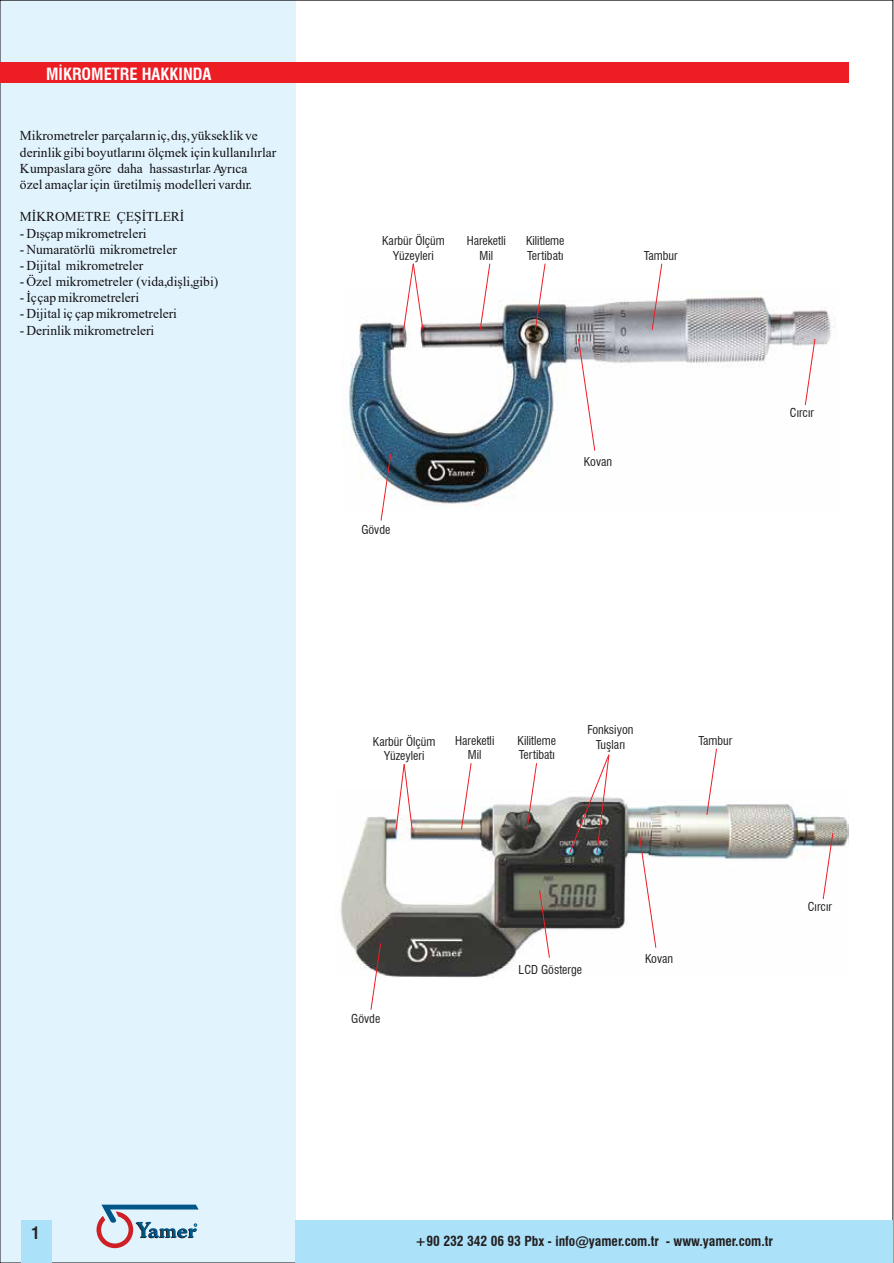
<style>
.page{position:relative;width:894px;height:1263px;background:#fff}
.page>*{position:absolute;margin:0;border:0;box-sizing:border-box;transform-origin:0 0}
.t1{font:700 condensed 16.5px "Swiss 721 BT";color:#fff}
.t2{font:700 condensed 16.5px "Swiss 721 BT";color:#231f20}
.t3{font:13.5px/16.2px "Times New Roman";color:#120f14}
.t4{font:700 condensed 13.5px "Swiss 721 BT";color:#231f20}
.t5{font:condensed 12px/14.4px "Swiss 721 BT";color:#231f20;text-align:center}
</style>
<div class="page">
<div style="left:0;top:0;width:295px;height:1263px;background:#e1f4fd"></div>
<div style="left:0;top:63px;width:849px;height:20px;background:#ed1d24"></div>
<div style="left:295px;top:1220px;width:598px;height:43px;background:#ace1fa"></div>
<svg style="left:97px;top:1205px;width:102px;height:43px"></svg>
<img style="left:345px;top:296px;width:490px;height:210px">
<svg style="left:403px;top:263px;width:21px;height:68px"></svg>
<svg style="left:479px;top:263px;width:12px;height:68px"></svg>
<svg style="left:534px;top:263px;width:12px;height:68px"></svg>
<svg style="left:651px;top:263px;width:12px;height:68px"></svg>
<svg style="left:804px;top:338px;width:12px;height:68px"></svg>
<svg style="left:578px;top:338px;width:18px;height:114px"></svg>
<svg style="left:380px;top:454px;width:12px;height:67px"></svg>
<img style="left:340px;top:796px;width:509px;height:182px">
<svg style="left:395px;top:764px;width:18px;height:67px"></svg>
<svg style="left:461px;top:763px;width:11px;height:67px"></svg>
<svg style="left:526px;top:763px;width:12px;height:67px"></svg>
<svg style="left:706px;top:748px;width:11px;height:68px"></svg>
<svg style="left:822px;top:832px;width:12px;height:68px"></svg>
<svg style="left:639px;top:835px;width:18px;height:114px"></svg>
<svg style="left:370px;top:943px;width:12px;height:67px"></svg>
<svg style="left:539px;top:890px;width:11px;height:69px"></svg>
<svg style="left:569px;top:754px;width:41px;height:100px"></svg>
<div style="left:21px;top:1220px;width:31px;height:43px;background:#ace1fa"></div>
<p class="t1" style="left:46px;top:65px;width:167px">MİKROMETRE HAKKINDA</p>
<p class="t3" style="left:20px;top:127px;width:258px">Mikrometreler parçaların iç, dış, yükseklik ve derinlik gibi boyutlarını ölçmek için kullanılırlar</p>
<p class="t3" style="left:20px;top:144px;width:234px;text-indent:226px">.<br>Kumpaslara göre daha hassastırlar. Ayrıca özel amaçlar için üretilmiş modelleri vardır.</p>
<p class="t3" style="left:20px;top:224px;width:128px">- Dış çap mikrometreleri</p>
<p class="t3" style="left:20px;top:273px;width:200px">- Özel mikrometreler (vida, dişli, gibi)</p>
<p class="t3" style="left:20px;top:208px;width:166px">MİKROMETRE ÇEŞİTLERİ</p>
<p class="t3" style="left:20px;top:257px;width:125px">- Dijital mikrometreler</p>
<p class="t3" style="left:20px;top:305px;width:159px">- Dijital iç çap mikrometreleri</p>
<p class="t3" style="left:20px;top:241px;width:158px">- Numaratörlü mikrometreler</p>
<p class="t3" style="left:20px;top:289px;width:121px">- İç çap mikrometreleri</p>
<p class="t3" style="left:20px;top:322px;width:136px">- Derinlik mikrometreleri</p>
<p class="t5" style="left:382px;top:234px;width:64px">Karbür Ölçüm<br>Yüzeyleri</p>
<p class="t5" style="left:467px;top:234px;width:41px">Hareketli<br>Mil</p>
<p class="t5" style="left:526px;top:234px;width:40px;text-align:left">Kilitleme<br>Tertibatı</p>
<p class="t5" style="left:644px;top:248px;width:35px">Tambur</p>
<p class="t5" style="left:361px;top:522px;width:31px">Gövde</p>
<p class="t5" style="left:584px;top:455px;width:30px">Kovan</p>
<p class="t5" style="left:790px;top:406px;width:26px">Cırcır</p>
<p class="t5" style="left:588px;top:723px;width:47px">Fonksiyon<br>Tuşları</p>
<p class="t5" style="left:373px;top:734px;width:64px">Karbür Ölçüm<br>Yüzeyleri</p>
<p class="t5" style="left:455px;top:733px;width:41px">Hareketli<br>Mil</p>
<p class="t5" style="left:518px;top:733px;width:40px;text-align:left">Kilitleme<br>Tertibatı</p>
<p class="t5" style="left:699px;top:733px;width:35px">Tambur</p>
<p class="t5" style="left:351px;top:1011px;width:31px">Gövde</p>
<p class="t5" style="left:519px;top:962px;width:65px">LCD Gösterge</p>
<p class="t5" style="left:645px;top:952px;width:30px">Kovan</p>
<p class="t5" style="left:808px;top:900px;width:26px">Cırcır</p>
<p class="t2" style="left:31px;top:1223px;width:10px">1</p>
<p class="t4" style="left:415px;top:1233px;width:359px">+90 232 342 06 93 Pbx - info@yamer.com.tr - www.yamer.com.tr</p>
</div>
